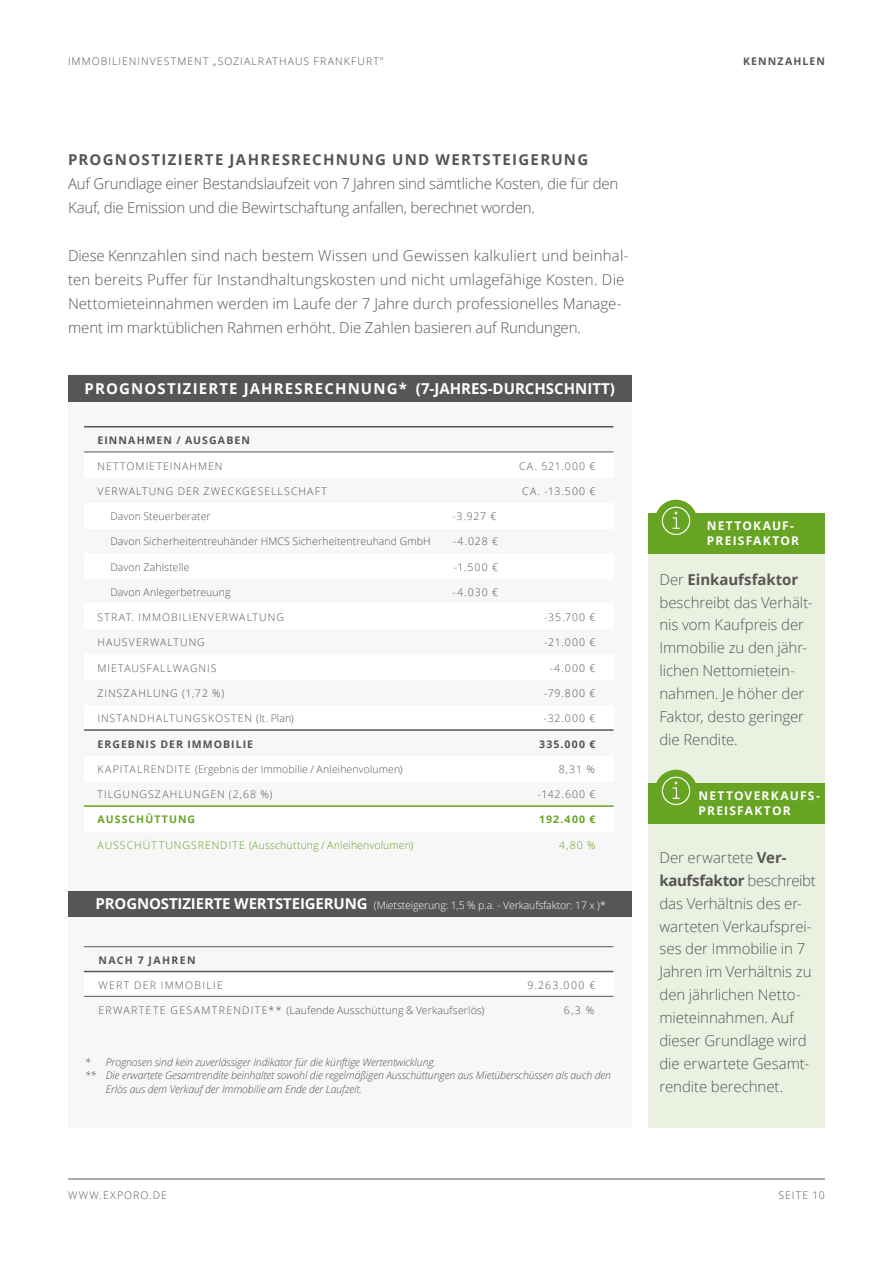
<style>
.page{position:relative;width:893px;height:1263px;background:#fff}
.page>*{position:absolute;margin:0;border:0;box-sizing:border-box;transform-origin:0 0}
.t1{font:300 15px/22.8px "Open Sans";letter-spacing:-.005em;color:#565655}
.t2{font:700 15px "Open Sans";letter-spacing:.075em;color:#fff}
.t3{font:700 15px "Open Sans";letter-spacing:.085em;color:#565655}
.t4{font:700 12px/15px "Open Sans";letter-spacing:.1em;color:#fff}
.t5{font:300 10.5px "Open Sans";letter-spacing:.085em;color:#565655}
.t6{font:italic 300 10.5px "Open Sans";letter-spacing:-.01em;color:#565655}
.t7{font:300 10.5px "Open Sans";letter-spacing:.01em;color:#565655}
.t8{font:300 10.5px "Open Sans";letter-spacing:-.01em;color:#fff}
.t9{font:300 10.5px "Open Sans";letter-spacing:.025em;color:#565655}
.t10{font:700 10.5px "Open Sans";letter-spacing:.105em;color:#565655}
.t11{font:300 10.5px "Open Sans";letter-spacing:.025em;color:#68a423}
.t12{font:700 10.5px "Open Sans";letter-spacing:.1em;color:#68a423}
.t13{font:300 10.5px "Open Sans";letter-spacing:.12em;color:#565655}
.t14{font:300 10.5px "Open Sans";letter-spacing:.105em;color:#565655}
.t15{font:700 10.5px "Open Sans";letter-spacing:.135em;color:#565655}
.s1{font-weight:700;font-size:15px}
.s2{font-weight:700}
</style>
<div class="page">
<hr style="left:68px;top:1178px;width:757px;height:1px;background:#565655">
<div style="left:68px;top:375px;width:563px;height:753px;background:#f8f7f7"></div>
<div style="left:68px;top:375px;width:563px;height:26px;background:#565655"></div>
<div style="left:84px;top:452px;width:529px;height:25px;background:#fff"></div>
<div style="left:84px;top:503px;width:529px;height:25px;background:#fff"></div>
<div style="left:84px;top:553px;width:529px;height:25px;background:#fff"></div>
<div style="left:84px;top:603px;width:529px;height:25px;background:#fff"></div>
<div style="left:84px;top:655px;width:529px;height:25px;background:#fff"></div>
<div style="left:84px;top:705px;width:529px;height:25px;background:#fff"></div>
<div style="left:84px;top:756px;width:529px;height:26px;background:#fff"></div>
<div style="left:84px;top:806px;width:529px;height:25px;background:#fff"></div>
<hr style="left:84px;top:426px;width:529px;height:1px;background:#565655">
<hr style="left:84px;top:452px;width:529px;height:1px;background:#565655">
<hr style="left:84px;top:805px;width:530px;height:2px;background:#68a423">
<hr style="left:84px;top:729px;width:530px;height:2px;background:#565655">
<div style="left:84px;top:971px;width:529px;height:26px;background:#fff"></div>
<div style="left:68px;top:891px;width:563px;height:25px;background:#565655"></div>
<hr style="left:84px;top:971px;width:529px;height:1px;background:#565655">
<hr style="left:84px;top:996px;width:529px;height:1px;background:#565655">
<hr style="left:84px;top:946px;width:529px;height:1px;background:#565655">
<div style="left:648px;top:533px;width:177px;height:595px;background:#eaf1e0"></div>
<div style="left:648px;top:783px;width:177px;height:40px;background:#68a423"></div>
<div style="left:655px;top:770px;width:42px;height:42px;background:#68a423;border-radius:50%"></div>
<svg style="left:662px;top:777px;width:28px;height:28px"></svg>
<div style="left:648px;top:513px;width:177px;height:40px;background:#68a423"></div>
<div style="left:655px;top:500px;width:42px;height:42px;background:#68a423;border-radius:50%"></div>
<svg style="left:662px;top:507px;width:28px;height:28px"></svg>
<p class="t5" style="left:68px;top:54px;width:317px">IMMOBILIENINVESTMENT „SOZIALRATHAUS FRANKFURT”</p>
<p class="t10" style="left:743px;top:54px;width:83px">KENNZAHLEN</p>
<p class="t3" style="left:68px;top:149px;width:522px">PROGNOSTIZIERTE JAHRESRECHNUNG UND WERTSTEIGERUNG</p>
<p class="t1" style="left:68px;top:171px;width:552px;line-height:24px">Auf Grundlage einer Bestandslaufzeit von 7 Jahren sind sämtliche Kosten, die für den<br>Kauf, die Emission und die Bewirtschaftung anfallen, berechnet worden.</p>
<p class="t1" style="left:68px;top:243px;width:562px;line-height:24px">Diese Kennzahlen sind nach bestem Wissen und Gewissen kalkuliert und beinhal&shy;ten bereits Puffer für Instandhaltungskosten und nicht umlagefähige Kosten. Die Nettomieteinnahmen werden im Laufe der 7 Jahre durch professionelles Manage&shy;ment im marktüblichen Rahmen erhöht. Die Zahlen basieren auf Rundungen.</p>
<p class="t2" style="left:85px;top:378px;width:532px">PROGNOSTIZIERTE JAHRESRECHNUNG* (7-JAHRES-DURCHSCHNITT)</p>
<p class="t10" style="left:97px;top:433px;width:154px">EINNAHMEN / AUSGABEN</p>
<p class="t5" style="left:97px;top:458px;width:126px">NETTOMIETEINAHMEN</p>
<p class="t5" style="left:519px;top:458px;width:78px">CA. 521.000 €</p>
<p class="t5" style="left:97px;top:484px;width:231px">VERWALTUNG DER ZWECKGESELLSCHAFT</p>
<p class="t5" style="left:522px;top:484px;width:75px">CA. -13.500 €</p>
<p class="t7" style="left:110px;top:509px;width:102px">Davon Steuerberater</p>
<p class="t5" style="left:452px;top:509px;width:46px">-3.927 €</p>
<p class="t7" style="left:110px;top:534px;width:322px">Davon Sicherheitentreuhänder HMCS Sicherheitentreuhand GmbH</p>
<p class="t5" style="left:453px;top:534px;width:47px">-4.028 €</p>
<p class="t7" style="left:110px;top:560px;width:81px">Davon Zahlstelle</p>
<p class="t5" style="left:454px;top:560px;width:46px">-1.500 €</p>
<p class="t7" style="left:110px;top:585px;width:122px">Davon Anlegerbetreuung</p>
<p class="t5" style="left:453px;top:585px;width:47px">-4.030 €</p>
<p class="t5" style="left:98px;top:610px;width:188px">STRAT. IMMOBILIENVERWALTUNG</p>
<p class="t5" style="left:544px;top:610px;width:53px">-35.700 €</p>
<p class="t5" style="left:98px;top:635px;width:109px">HAUSVERWALTUNG</p>
<p class="t5" style="left:544px;top:635px;width:53px">-21.000 €</p>
<p class="t5" style="left:98px;top:661px;width:120px">MIETAUSFALLWAGNIS</p>
<p class="t5" style="left:550px;top:661px;width:47px">-4.000 €</p>
<p class="t5" style="left:98px;top:686px;width:128px">ZINSZAHLUNG (1,72 %)</p>
<p class="t5" style="left:544px;top:686px;width:53px">-79.800 €</p>
<p class="t5" style="left:98px;top:711px;width:198px">INSTANDHALTUNGSKOSTEN (lt. Plan)</p>
<p class="t5" style="left:544px;top:711px;width:53px">-32.000 €</p>
<p class="t10" style="left:98px;top:736px;width:157px">ERGEBNIS DER IMMOBILIE</p>
<p class="t10" style="left:539px;top:736px;width:58px">335.000 €</p>
<p class="t7" style="left:98px;top:762px;width:307px">KAPITALRENDITE (Ergebnis der Immobilie / Anleihenvolumen)</p>
<p class="t5" style="left:559px;top:762px;width:37px">8,31 %</p>
<p class="t5" style="left:98px;top:787px;width:176px">TILGUNGSZAHLUNGEN (2,68 %)</p>
<p class="t5" style="left:538px;top:787px;width:59px">-142.600 €</p>
<p class="t12" style="left:98px;top:812px;width:99px">AUSSCHÜTTUNG</p>
<p class="t12" style="left:539px;top:812px;width:58px">192.400 €</p>
<p class="t11" style="left:98px;top:838px;width:317px">AUSSCHÜTTUNGSRENDITE (Ausschüttung / Anleihenvolumen)</p>
<p class="t11" style="left:559px;top:838px;width:38px">4,80 %</p>
<p class="t8" style="left:96px;top:898px;width:512px"><span class="s1">PROGNOSTIZIERTE WERTSTEIGERUNG</span> (Mietsteigerung: 1,5 % p.a. - Verkaufsfaktor: 17 x )*</p>
<p class="t15" style="left:99px;top:952px;width:99px">NACH 7 JAHREN</p>
<p class="t13" style="left:99px;top:978px;width:126px">WERT DER IMMOBILIE</p>
<p class="t5" style="left:527px;top:978px;width:69px">9.263.000 €</p>
<p class="t9" style="left:99px;top:1003px;width:387px">ERWARTETE GESAMTRENDITE** (Laufende Ausschüttung &amp; Verkaufserlös)</p>
<p class="t5" style="left:564px;top:1003px;width:32px">6,3 %</p>
<p class="t6" style="left:85px;top:1055px;width:353px">* Prognosen sind kein zuverlässiger Indikator für die künftige Wertentwicklung.</p>
<p class="t6" style="left:85px;top:1068px;width:528px">** Die erwartete Gesamtrendite beinhaltet sowohl die regelmäßigen Ausschüttungen aus Mietüberschüssen als auch den</p>
<p class="t6" style="left:106px;top:1082px;width:258px">Erlös aus dem Verkauf der Immobilie am Ende der Laufzeit.</p>
<p class="t4" style="left:707px;top:518px;width:94px">NETTOKAUF-<br>PREISFAKTOR</p>
<p class="t1" style="left:659px;top:567px;width:155px">Der <span class="s2">Einkaufsfaktor </span>beschreibt das Verhält&shy;nis vom Kaufpreis der<br>Immobilie zu den jähr&shy;lichen Nettomietein&shy;nahmen. Je höher der<br>Faktor, desto geringer die Rendite.</p>
<p class="t4" style="left:699px;top:787px;width:123px">NETTOVERKAUFS-<br>PREISFAKTOR</p>
<p class="t1" style="left:659px;top:846px;width:158px">Der erwartete <span class="s2">Ver&shy;kaufsfaktor</span> beschreibt das Verhältnis des er&shy;warteten Verkaufsprei&shy;ses der Immobilie in 7<br>Jahren im Verhältnis zu den jährlichen Netto&shy;mieteinnahmen. Auf dieser Grundlage wird die erwartete Gesamt&shy;rendite berechnet.</p>
<p class="t14" style="left:68px;top:1188px;width:101px">WWW.EXPORO.DE</p>
<p class="t5" style="left:779px;top:1188px;width:48px">SEITE 10</p>
</div>
